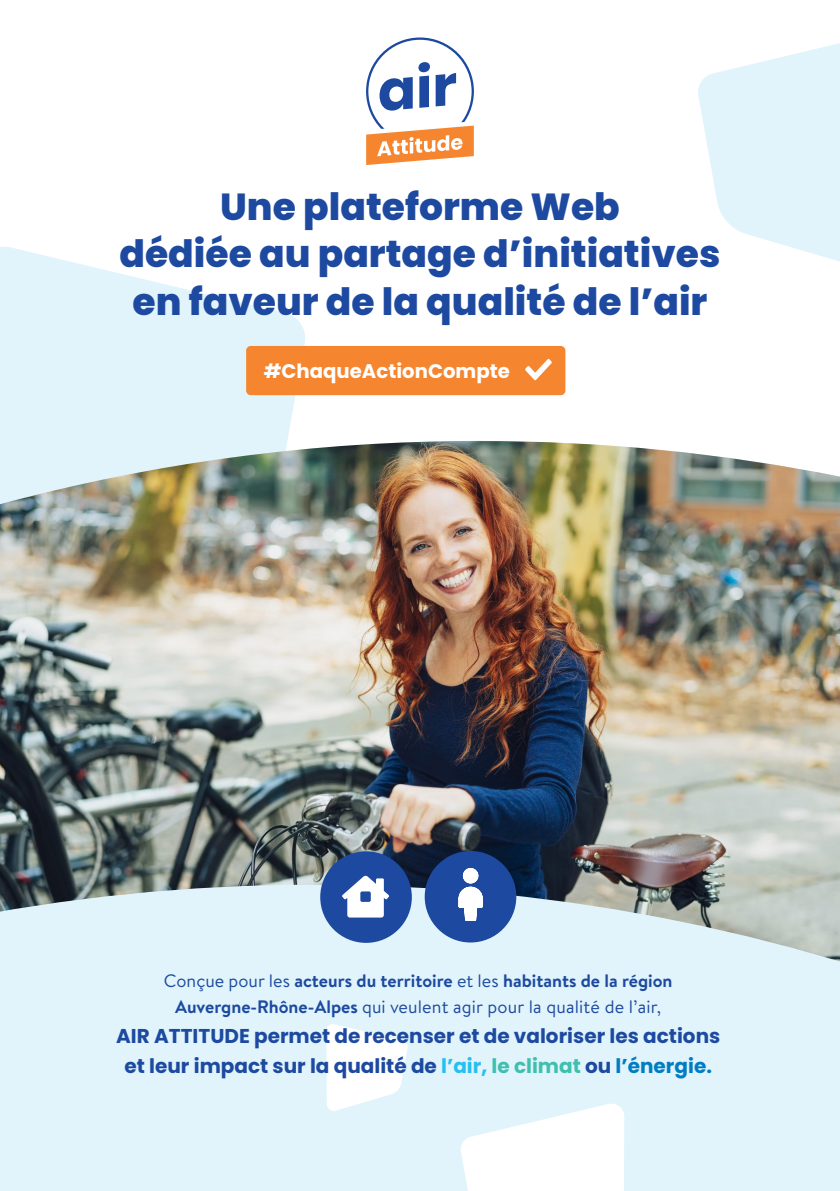
<style>
.page{position:relative;width:840px;height:1191px;background:#fff}
.page>*{position:absolute;margin:0;border:0;box-sizing:border-box;transform-origin:0 0}
.t1{font:800 37.6px/47.6px "Poppins";color:#1d4aa0;text-align:center}
.t2{font:700 20px/30px "Poppins";color:#1d4aa0;text-align:center}
.t3{font:700 19.6px "Poppins";color:#fff}
.t4{font:700 18px/26px "Brandon Text";color:#1d4aa0;text-align:center}
.s1{font-weight:400}
.s2{color:#26bff0}
.s3{color:#3fbfae}
.s4{color:#007dc2}
</style>
<div class="page">
<svg style="left:0;top:247px;width:307px;height:194px;fill:#e1f4fc"></svg>
<svg style="left:698px;top:43px;width:141px;height:218px"></svg>
<img style="left:0;top:441px;width:839px;height:443px">
<svg style="left:0;top:884px;width:839px;height:307px;background:#dbedf4"></svg>
<svg style="left:459px;top:1103px;width:165px;height:88px"></svg>
<svg style="left:326px;top:1024px;width:82px;height:87px"></svg>
<svg style="left:366px;top:37px;width:107px;height:128px"></svg>
<div style="left:246px;top:346px;width:319px;height:49px;background:#f5862f;border-radius:5px"></div>
<svg style="left:525px;top:359px;width:26px;height:21px"></svg>
<div style="left:320px;top:851px;width:91px;height:92px;background:#1d4aa0;border-radius:50%"></div>
<svg style="left:342px;top:875px;width:47px;height:42px"></svg>
<div style="left:424px;top:851px;width:92px;height:91px;background:#1d4aa0;border-radius:50%"></div>
<svg style="left:458px;top:868px;width:24px;height:52px"></svg>
<p class="t1" style="left:119px;top:183px;width:602px">Une plateforme Web<br>dédiée au partage d’initiatives en faveur de la qualité de l’air</p>
<p class="t3" style="left:263px;top:359px;width:247px">#ChaqueActionCompte</p>
<p class="t4" style="left:164px;top:967px;width:510px"><span class="s1">Conçue pour les</span> acteurs du territoire <span class="s1">et les</span> habitants de la région<br>Auvergne-Rhône-Alpes <span class="s1">qui veulent agir pour la qualité de l’air,</span></p>
<p class="t2" style="left:116px;top:1021px;width:605px">AIR ATTITUDE permet de recenser et de valoriser les actions et leur impact sur la qualité de <span class="s2">l’air,</span> <span class="s3">le climat</span> ou <span class="s4">l’énergie.</span></p>
</div>
